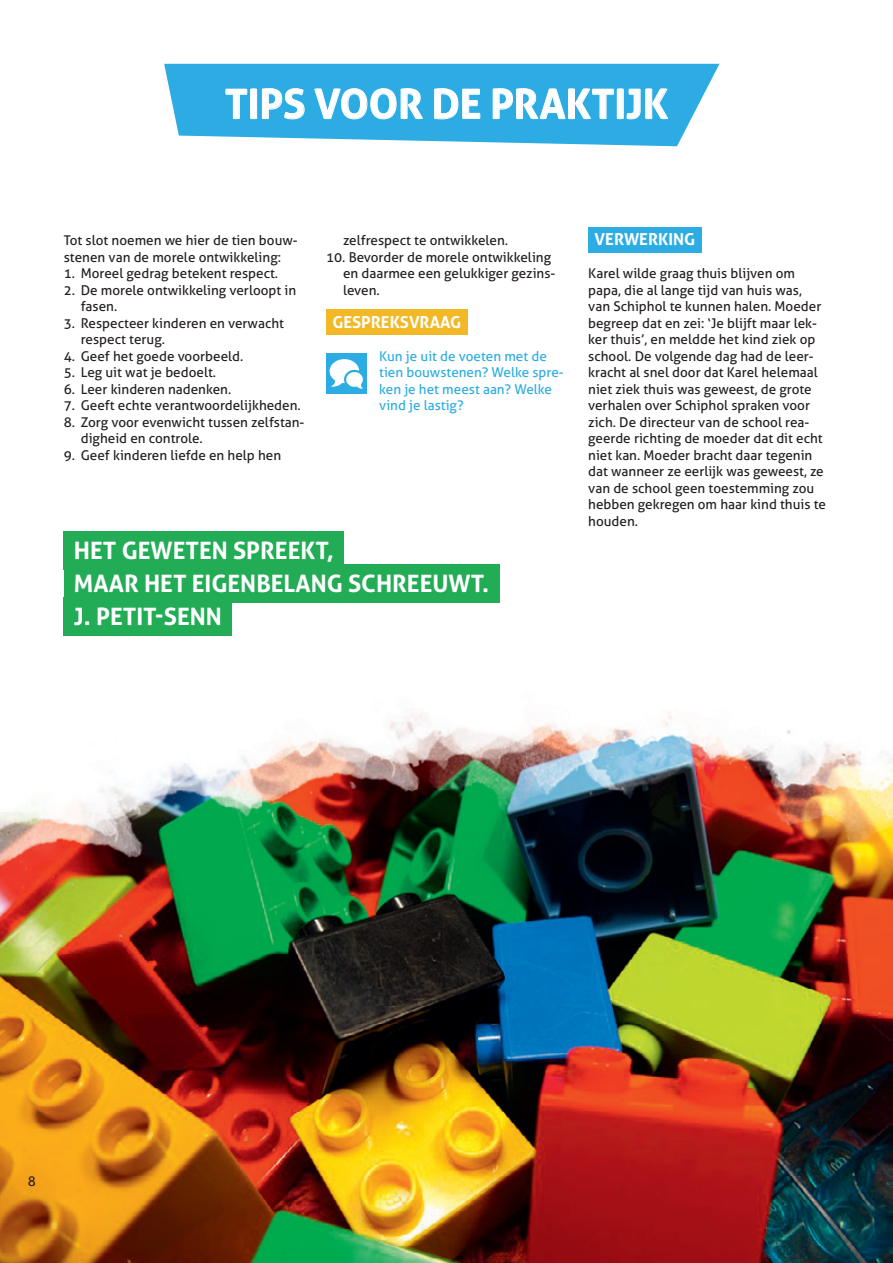
<style>
.page{position:relative;width:893px;height:1263px;background:#fff}
.page>*{position:absolute;margin:0;border:0;box-sizing:border-box;transform-origin:0 0}
.t1{font:700 40.5px "Aller";color:#fff}
.t2{font:700 24px/33px "Aller";color:#fff}
.t3{font:700 16.5px "Aller";color:#fff}
.t4{font:13.5px/16.5px "Aller";color:#231f20}
.t5{font:13.5px/16.5px "Aller";color:#2cace2}
</style>
<div class="page">
<img style="left:0;top:577px;width:893px;height:686px">
<div style="left:326px;top:309px;width:142px;height:26px;background:#f2b825"></div>
<div style="left:326px;top:353px;width:40px;height:41px;background:#2cace2"></div>
<svg style="left:330px;top:359px;width:33px;height:30px"></svg>
<div style="left:588px;top:227px;width:113px;height:25px;background:#2cace2"></div>
<div style="left:64px;top:531px;width:280px;height:39px;background:#23ac56"></div>
<div style="left:64px;top:564px;width:435px;height:39px;background:#23ac56"></div>
<div style="left:64px;top:597px;width:168px;height:39px;background:#23ac56"></div>
<svg style="left:164px;top:64px;width:555px;height:82px;background:#4cb8e6"></svg>
<svg style="left:225px;top:88px;width:80px;height:32px;background:#4db9e6"></svg>
<svg style="left:314px;top:88px;width:110px;height:32px;background:#4db9e6"></svg>
<svg style="left:434px;top:88px;width:47px;height:32px;background:#53bbe7"></svg>
<svg style="left:492px;top:88px;width:177px;height:32px;background:#4fb9e6"></svg>
<h1 class="t1" style="left:225px;top:79px;width:445px">TIPS VOOR DE PRAKTIJK</h1>
<p class="t4" style="left:64px;top:232px;width:235px">Tot slot noemen we hier de tien bouw&shy;stenen van de morele ontwikkeling:</p>
<p class="t4" style="left:64px;top:265px;width:216px">1. Moreel gedrag betekent respect.</p>
<p class="t4" style="left:81px;top:282px;width:217px;text-indent:-17px">2. De morele ontwikkeling verloopt in fasen.</p>
<p class="t4" style="left:81px;top:315px;width:205px;text-indent:-17px">3. Respecteer kinderen en verwacht respect terug.</p>
<p class="t4" style="left:64px;top:348px;width:181px">4. Geef het goede voorbeeld.</p>
<p class="t4" style="left:64px;top:364px;width:154px">5. Leg uit wat je bedoelt.</p>
<p class="t4" style="left:64px;top:381px;width:169px">6. Leer kinderen nadenken.</p>
<p class="t4" style="left:64px;top:397px;width:238px">7. Geeft echte verantwoordelijkheden.</p>
<p class="t4" style="left:81px;top:414px;width:225px;text-indent:-17px">8. Zorg voor evenwicht tussen zelfstan&shy;digheid en controle.</p>
<p class="t4" style="left:64px;top:447px;width:219px">9. Geef kinderen liefde en help hen</p>
<p class="t4" style="left:343px;top:232px;width:167px">zelfrespect te ontwikkelen.</p>
<p class="t4" style="left:343px;top:249px;width:214px;text-indent:-17px">10. Bevorder de morele ontwikkeling en daarmee een gelukkiger gezins&shy;leven.</p>
<p class="t3" style="left:332px;top:312px;width:130px">GESPREKSVRAAG</p>
<p class="t5" style="left:379px;top:348px;width:186px">Kun je uit de voeten met de tien bouwstenen? Welke spre&shy;ken je het meest aan? Welke vind je lastig?</p>
<h2 class="t2" style="left:74px;top:534px;width:417px">HET GEWETEN SPREEKT,<br>MAAR HET EIGENBELANG SCHREEUWT.<br>J. PETIT-SENN</h2>
<p class="t3" style="left:595px;top:229px;width:102px">VERWERKING</p>
<p class="t4" style="left:588px;top:265px;width:239px">Karel wilde graag thuis blijven om papa, die al lange tijd van huis was, van Schiphol te kunnen halen. Moeder begreep dat en zei: ‘Je blijft maar lek&shy;ker thuis’, en meldde het kind ziek op school. De volgende dag had de leer&shy;kracht al snel door dat Karel helemaal niet ziek thuis was geweest, de grote verhalen over Schiphol spraken voor zich. De directeur van de school rea&shy;geerde richting de moeder dat dit echt niet kan. Moeder bracht daar tegenin dat wanneer ze eerlijk was geweest, ze van de school geen toestemming zou hebben gekregen om haar kind thuis te houden.</p>
<p class="t4" style="left:28px;top:1173px;width:10px">8</p>
</div>
